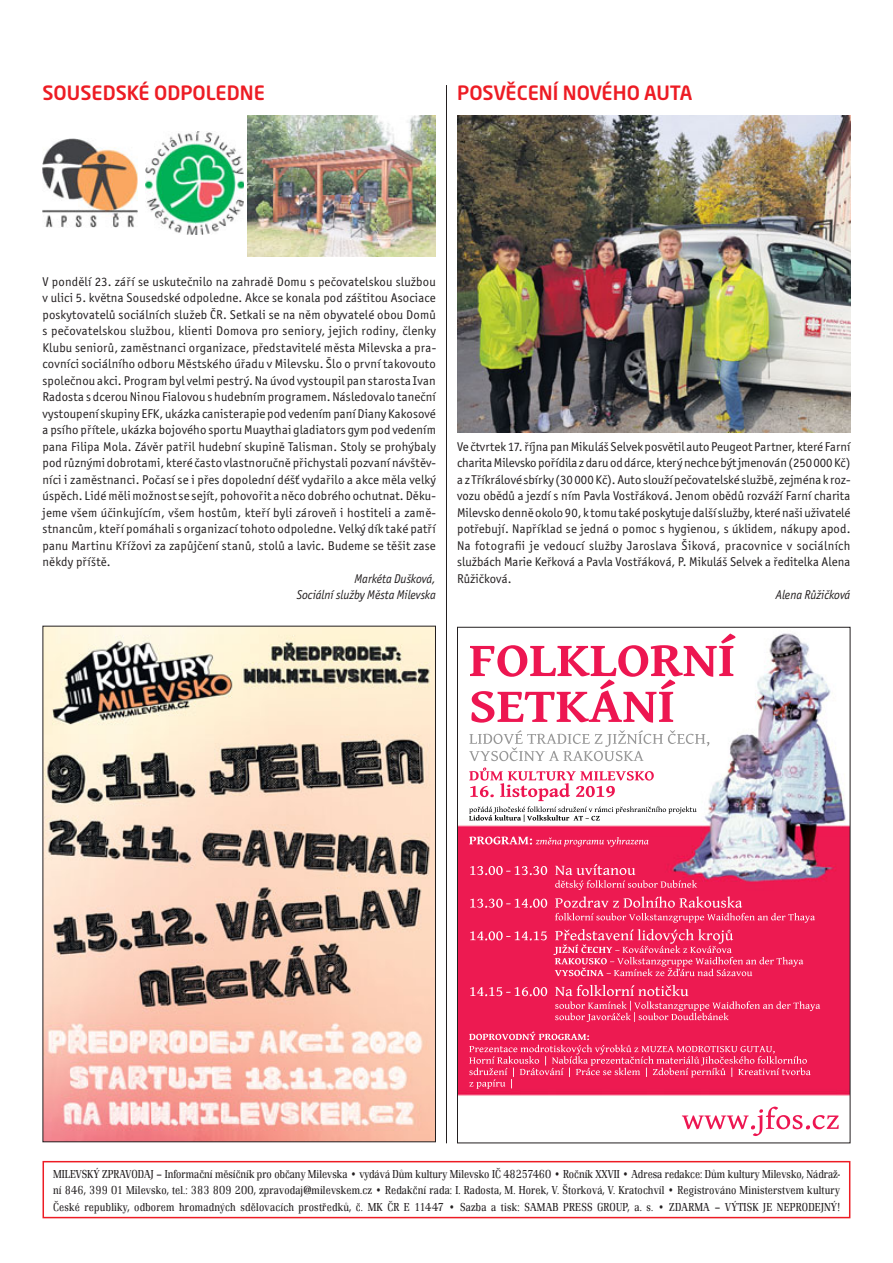
<style>
.page{position:relative;width:893px;height:1263px;background:#fff}
.page>*{position:absolute;margin:0;border:0;box-sizing:border-box;transform-origin:0 0}
.t1{font:500 19.5px "Neo Sans Pro";color:#ed1c24}
.t2{font:12.75px/16.5px "Officina Sans Itc TOT";letter-spacing:.015em;color:#231f20;text-align:justify}
.t3{font:italic 12.75px/16.5px "Officina Sans Itc TOT";color:#231f20;text-align:right;scale:.95 1}
.t4{font:300 12px/16.5px "Renault TOT";letter-spacing:.02em;color:#231f20;text-align:justify;scale:.85 1}
</style>
<div class="page">
<div style="left:43px;top:1161px;width:807px;height:57px;border:2px solid #ed1c24"></div>
<hr style="left:446px;top:85px;width:1px;height:1058px;background:#231f20">
<img style="left:459px;top:633px;width:389px;height:463px">
<svg style="left:470px;top:633px;width:265px;height:90px"></svg>
<svg style="left:469px;top:730px;width:240px;height:31px"></svg>
<svg style="left:682px;top:1106px;width:157px;height:30px"></svg>
<svg style="left:469px;top:767px;width:228px;height:55px"></svg>
<svg style="left:469px;top:836px;width:351px;height:253px;background:#eb3767"></svg>
<img style="left:45px;top:628px;width:389px;height:512px">
<img style="left:457px;top:115px;width:393px;height:318px">
<img style="left:43px;top:139px;width:95px;height:89px">
<img style="left:146px;top:131px;width:97px;height:104px">
<img style="left:248px;top:115px;width:188px;height:141px">
<h1 class="t1" style="left:43px;top:82px;width:224px">SOUSEDSKÉ ODPOLEDNE</h1>
<h1 class="t1" style="left:457px;top:82px;width:237px">POSVĚCENÍ NOVÉHO AUTA</h1>
<p class="t2" style="left:43px;top:274px;width:395px">V pondělí 23. září se uskutečnilo na zahradě Domu s pečovatelskou službou v ulici 5. května Sousedské odpoledne. Akce se konala pod záštitou Asociace poskytovatelů sociálních služeb ČR. Setkali se na něm obyvatelé obou Domů s pečovatelskou službou, klienti Domova pro seniory, jejich rodiny, členky Klubu seniorů, zaměstnanci organizace, představitelé města Milevska a pra&shy;covníci sociálního odboru Městského úřadu v Milevsku. Šlo o první takovouto společnou akci. Program byl velmi pestrý. Na úvod vystoupil pan starosta Ivan Radosta s dcerou Ninou Fialovou s hudebním programem. Následovalo taneční vystoupení skupiny EFK, ukázka canisterapie pod vedením paní Diany Kakosové a psího přítele, ukázka bojového sportu Muaythai gladiators gym pod vedením pana Filipa Mola. Závěr patřil hudební skupině Talisman. Stoly se prohýbaly pod různými dobrotami, které často vlastnoručně přichystali pozvaní návštěv&shy;níci i zaměstnanci. Počasí se i přes dopolední déšť vydařilo a akce měla velký úspěch. Lidé měli možnost se sejít, pohovořit a něco dobrého ochutnat. Děku&shy;jeme všem účinkujícím, všem hostům, kteří byli zároveň i hostiteli a zamě&shy;stnancům, kteří pomáhali s organizací tohoto odpoledne. Velký dík také patří panu Martinu Křížovi za zapůjčení stanů, stolů a lavic. Budeme se těšit zase někdy příště.</p>
<p class="t3" style="left:297px;top:571px;width:148px">Markéta Dušková,<br>Sociální služby Města Milevska</p>
<p class="t2" style="left:457px;top:439px;width:395px">Ve čtvrtek 17. října pan Mikuláš Selvek posvětil auto Peugeot Partner, které Farní charita Milevsko pořídila z daru od dárce, který nechce být jmenován (250 000 Kč) a z Tříkrálové sbírky (30 000 Kč). Auto slouží pečovatelské službě, zejména k roz&shy;vozu obědů a jezdí s ním Pavla Vostřáková. Jenom obědů rozváží Farní charita Milevsko denně okolo 90, k tomu také poskytuje další služby, které naši uživatelé potřebují. Například se jedná o pomoc s hygienou, s úklidem, nákupy apod.<br>Na fotografii je vedoucí služby Jaroslava Šiková, pracovnice v sociálních službách Marie Keřková a Pavla Vostřáková, P. Mikuláš Selvek a ředitelka Alena Růžičková.</p>
<p class="t3" style="left:776px;top:588px;width:80px">Alena Růžičková</p>
<p class="t4" style="left:53px;top:1167px;width:927px">MILEVSKÝ ZPRAVODAJ – Informační měsíčník pro občany Milevska • vydává Dům kultury Milevsko IČ 48257460 • Ročník XXVII • Adresa redakce: Dům kultury Milevsko, Nádraž - ní 846, 399 01 Milevsko, tel.: 383 809 200, zpravodaj@milevskem.cz • Redakční rada: I. Radosta, M. Horek, V. Štorková, V. Kratochvíl • Registrováno Ministerstvem kultury České republiky, odborem hromadných sdělovacích prostředků, č. MK ČR E 11447 • Sazba a tisk: SAMAB PRESS GROUP, a. s. • ZDARMA – VÝTISK JE NEPRODEJNÝ!</p>
</div>
